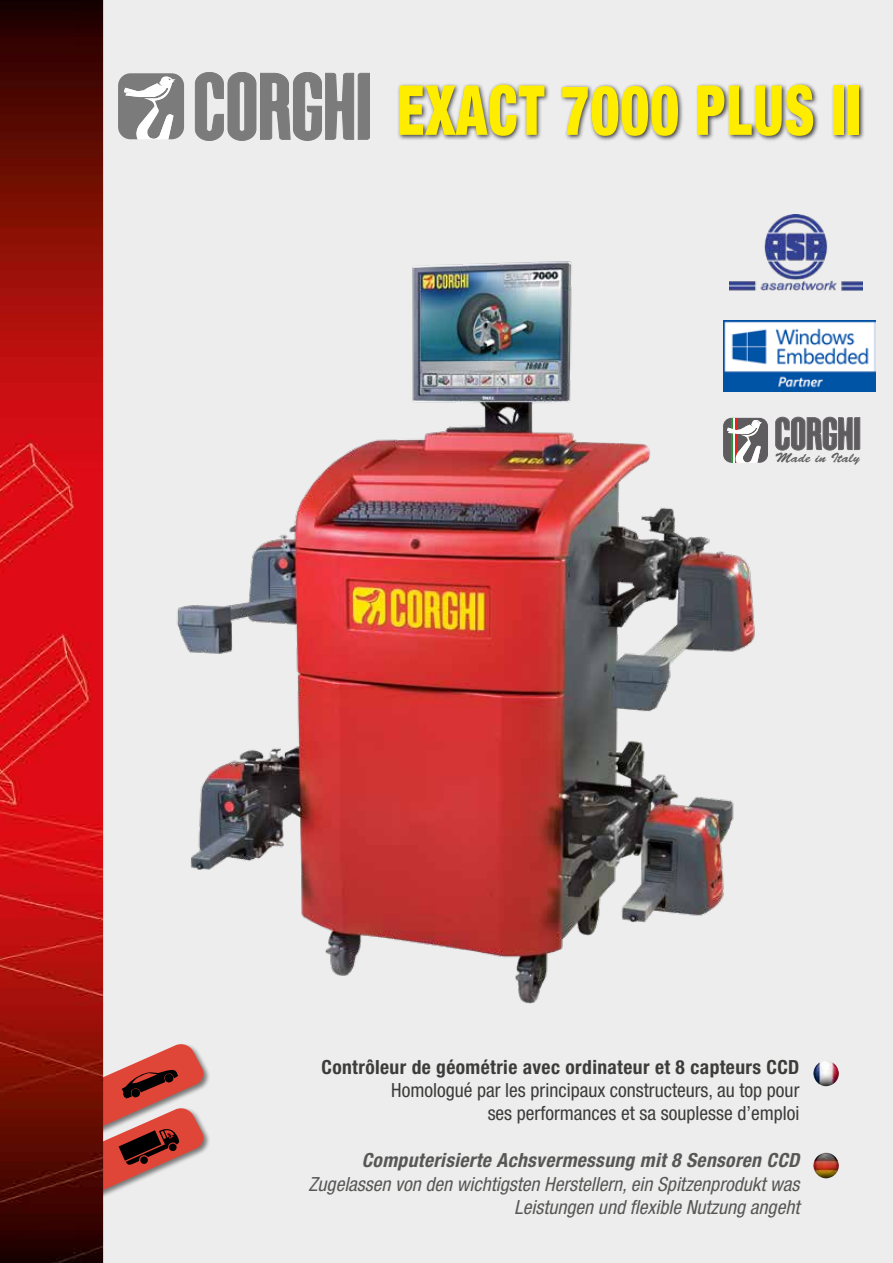
<style>
.page{position:relative;width:893px;height:1263px;background:#fff}
.page>*{position:absolute;margin:0;border:0;box-sizing:border-box;transform-origin:0 0}
.t1{font:900 condensed 69px "Helvetica Neue LT Std";letter-spacing:.02em;color:#ffed00;scale:.8 1}
.t2{font:italic condensed 19.5px/23.4px "Helvetica Neue LT Std";color:#575756;text-align:right}
.t3{font:condensed 19.5px/23.4px "Helvetica Neue LT Std";color:#3c3c3b;text-align:right}
.t4{font:700 condensed 19.5px "Helvetica Neue LT Std";letter-spacing:.02em;color:#3c3c3b}
.t5{font:italic 700 condensed 19.5px "Helvetica Neue LT Std";letter-spacing:.02em;color:#575756}
.t6{font:13.5px "Brush Script Std";color:#5e5c5e;scale:1.06 1}
</style>
<div class="page">
<img style="left:0;top:0;width:893px;height:1263px">
<svg style="left:0;top:1042px;width:205px;height:221px;background:#93534d"></svg>
<img style="left:796px;top:321px;width:79px;height:70px">
<svg style="left:195px;top:72px;width:175px;height:69px;background:#9b9b9b"></svg>
<svg style="left:118px;top:73px;width:66px;height:66px"></svg>
<img style="left:126px;top:242px;width:670px;height:802px">
<img style="left:729px;top:214px;width:133px;height:77px">
<svg style="left:776px;top:417px;width:84px;height:33px;background:#7f7d7f"></svg>
<svg style="left:723px;top:418px;width:45px;height:45px"></svg>
<div style="left:397px;top:82px;width:468px;height:60px;background:#000;opacity:.75"></div>
<img style="left:813px;top:1061px;width:27px;height:25px">
<img style="left:813px;top:1153px;width:27px;height:25px">
<h1 class="t1" style="left:397px;top:68px;width:581px">EXACT 7000 PLUS II</h1>
<p class="t6" style="left:775px;top:450px;width:81px">Made in Italy</p>
<p class="t4" style="left:322px;top:1055px;width:479px">Contrôleur de géométrie avec ordinateur et 8 capteurs CCD</p>
<p class="t3" style="left:391px;top:1078px;width:410px">Homologué par les principaux constructeurs, au top pour ses performances et sa souplesse d’emploi</p>
<p class="t5" style="left:362px;top:1148px;width:439px">Computerisierte Achsvermessung mit 8 Sensoren CCD</p>
<p class="t2" style="left:309px;top:1172px;width:492px">Zugelassen von den wichtigsten Herstellern, ein Spitzenprodukt was<br>Leistungen und flexible Nutzung angeht</p>
</div>
